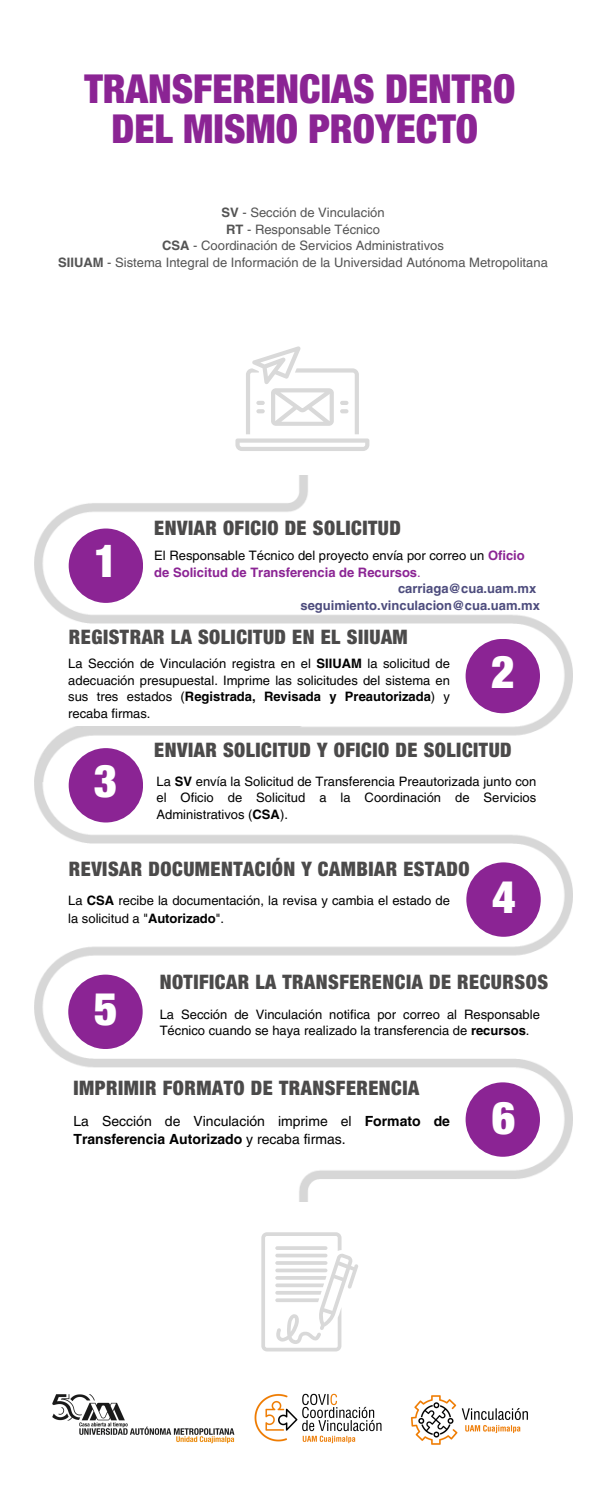
<style>
.page{position:relative;width:600px;height:1500px;background:#fff}
.page>*{position:absolute;margin:0;border:0;box-sizing:border-box;transform-origin:0 0}
.t1{font:900 condensed 45.3px "Helvetica Neue";color:#fff}
.t2{font:900 condensed 40px/39.8px "Helvetica Neue";color:#8b2494;text-align:center}
.t3{font:900 condensed 20px "Helvetica Neue";letter-spacing:.025em;color:#4b4a4a}
.t4{font:14px/18px "Helvetica LT Pro";color:#000}
.t5{font:13px/16.5px "Helvetica LT Pro";color:#000}
.t6{font:13px "Helvetica LT Pro";color:#545454}
.t7{font:700 13px "Helvetica LT Pro";color:#4d4c7d}
.s1{font-weight:700}
.s2{font-weight:700;color:#8b2494}
.s3{color:#8b2494}
</style>
<div class="page">
<img style="left:34px;top:782px;width:539px;height:419px">
<img style="left:34px;top:476px;width:539px;height:306px">
<div style="left:69px;top:529px;width:74px;height:74px;background:#8b2494;border-radius:50%"></div>
<div style="left:466px;top:639px;width:74px;height:74px;background:#8b2494;border-radius:50%"></div>
<div style="left:69px;top:748px;width:74px;height:75px;background:#8b2494;border-radius:50%"></div>
<div style="left:466px;top:862px;width:75px;height:75px;background:#8b2494;border-radius:50%"></div>
<div style="left:68px;top:975px;width:75px;height:74px;background:#8b2494;border-radius:50%"></div>
<div style="left:466px;top:1082px;width:74px;height:75px;background:#8b2494;border-radius:50%"></div>
<svg style="left:235px;top:346px;width:134px;height:105px"></svg>
<svg style="left:261px;top:1232px;width:97px;height:119px"></svg>
<img style="left:410px;top:1395px;width:118px;height:50px">
<img style="left:254px;top:1393px;width:128px;height:51px">
<img style="left:52px;top:1394px;width:183px;height:50px">
<h2 class="t2" style="left:84px;top:73px;width:432px">TRANSFERENCIAS DENTRO<br>DEL MISMO PROYECTO</h2>
<p class="t6" style="left:221px;top:208px;width:165px"><span class="s1">SV</span> - Sección de Vinculación</p>
<p class="t6" style="left:226px;top:224px;width:155px"><span class="s1">RT</span> - Responsable Técnico</p>
<p class="t6" style="left:162px;top:241px;width:283px"><span class="s1">CSA</span> - Coordinación de Servicios Administrativos</p>
<h2 class="t6" style="left:58px;top:257px;width:491px"><span class="s1">SIIUAM</span> - Sistema Integral de Información de la Universidad Autónoma Metropolitana</h2>
<p class="t1" style="left:94px;top:545px;width:25px">1</p>
<p class="t3" style="left:154px;top:520px;width:248px">ENVIAR OFICIO DE SOLICITUD</p>
<h2 class="t5" style="left:154px;top:548px;width:372px">El Responsable Técnico del proyecto envía por correo un <span class="s2">Oficio de Solicitud de Transferencia de Recursos</span><span class="s3">.</span></h2>
<p class="t7" style="left:398px;top:584px;width:140px">carriaga@cua.uam.mx</p>
<p class="t7" style="left:301px;top:600px;width:241px">seguimiento.vinculacion@cua.uam.mx</p>
<p class="t3" style="left:69px;top:630px;width:340px">REGISTRAR LA SOLICITUD EN EL SIIUAM</p>
<p class="t5" style="left:68px;top:656px;width:383px;text-align:justify">La Sección de Vinculación registra en el <span class="s1">SIIUAM</span> la solicitud de adecuación presupuestal. Imprime las solicitudes del sistema en sus tres estados (<span class="s1">Registrada, Revisada y Preautorizada</span>) y recaba firmas.</p>
<p class="t1" style="left:491px;top:655px;width:25px">2</p>
<p class="t1" style="left:94px;top:765px;width:25px">3</p>
<h2 class="t3" style="left:154px;top:742px;width:359px">ENVIAR SOLICITUD Y OFICIO DE SOLICITUD</h2>
<h2 class="t5" style="left:157px;top:774px;width:381px;text-align:justify">La <span class="s1">SV</span> envía la Solicitud de Transferencia Preautorizada junto con el Oficio de Solicitud a la Coordinación de Servicios Administrativos (<span class="s1">CSA</span>).</h2>
<p class="t3" style="left:69px;top:862px;width:402px">REVISAR DOCUMENTACIÓN Y CAMBIAR ESTADO</p>
<p class="t5" style="left:68px;top:892px;width:383px;line-height:18px">La <span class="s1">CSA</span> recibe la documentación, la revisa y cambia el estado de la solicitud a "<span class="s1">Autorizado</span>".</p>
<p class="t1" style="left:492px;top:880px;width:25px">4</p>
<p class="t1" style="left:94px;top:993px;width:25px">5</p>
<h2 class="t3" style="left:160px;top:975px;width:390px">NOTIFICAR LA TRANSFERENCIA DE RECURSOS</h2>
<p class="t5" style="left:160px;top:1007px;width:382px">La Sección de Vinculación notifica por correo al Responsable<br>Técnico cuando se haya realizado la transferencia de <span class="s1">recursos</span>.</p>
<p class="t3" style="left:74px;top:1080px;width:347px">IMPRIMIR FORMATO DE TRANSFERENCIA</p>
<p class="t4" style="left:74px;top:1114px;width:378px">La Sección de Vinculación imprime el <span class="s1">Formato de<br>Transferencia Autorizado</span> y recaba firmas.</p>
<p class="t1" style="left:492px;top:1102px;width:25px">6</p>
</div>
